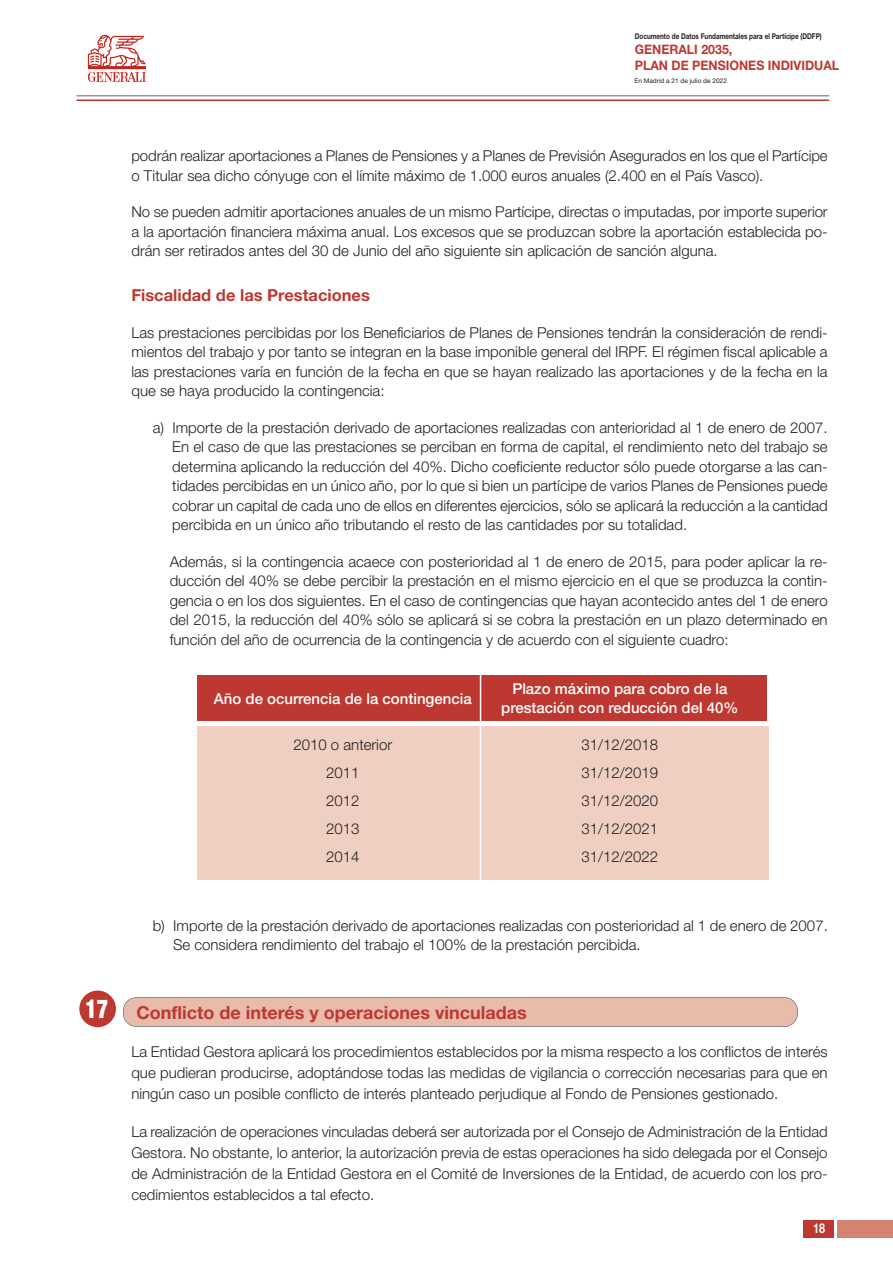
<style>
.page{position:relative;width:893px;height:1263px;background:#fff}
.page>*{position:absolute;margin:0;border:0;box-sizing:border-box;transform-origin:0 0}
.t1{font:900 condensed 26.1px "Helvetica Neue LT Std";color:#fff;scale:.84 1}
.t2{font:700 18px "Helvetica Neue LT Std";color:#bd3831}
.t3{font:700 16.5px "Helvetica Neue LT Std";color:#bd3831}
.t4{font:300 15px/19.5px "Helvetica Neue LT Std";color:#231f20;text-align:justify}
.t5{font:500 15px/19.5px "Helvetica Neue LT Std";color:#fff;text-align:center}
.t6{font:700 13.5px "Helvetica Neue LT Std";color:#fff;scale:.8 1}
.t7{font:700 13.05px/15.8px "Helvetica Neue LT Std";color:#bd3831;scale:.95 1}
.t8{font:700 7.95px "Helvetica Neue LT Std";color:#231f20;scale:.8 1}
.t9{font:6.6px "Helvetica Neue LT Std";color:#231f20}
</style>
<div class="page">
<div style="left:197px;top:727px;width:571px;height:153px;background:#efcfc2"></div>
<div style="left:197px;top:675px;width:570px;height:46px;background:#bd3831"></div>
<hr style="left:480px;top:674px;width:1px;height:206px;background:#fff">
<div style="left:124px;top:998px;width:673px;height:28px;background:#e8bbab;border-radius:13px"></div>
<div style="left:123px;top:997px;width:675px;height:30px;border:2px solid #6c6d70;border-radius:14px"></div>
<div style="left:79px;top:990px;width:37px;height:37px;background:#bd3831;border-radius:50%"></div>
<hr style="left:77px;top:95px;width:752px;height:1px;background:#939598">
<hr style="left:77px;top:99px;width:752px;height:2px;background:#bd3831">
<svg style="left:88px;top:35px;width:58px;height:47px"></svg>
<div style="left:838px;top:1220px;width:55px;height:18px;background:#d4846e"></div>
<div style="left:803px;top:1220px;width:31px;height:18px;background:#bd3831"></div>
<p class="t8" style="left:635px;top:33px;width:235px">Documento de Datos Fundamentales para el Partícipe (DDFP)</p>
<p class="t7" style="left:635px;top:43px;width:217px">GENERALI 2035,<br>PLAN DE PENSIONES INDIVIDUAL</p>
<p class="t9" style="left:634px;top:78px;width:94px">En Madrid a 21 de julio de 2022</p>
<h1 class="t1" style="left:85px;top:999px;width:29px">17</h1>
<p class="t4" style="left:131px;top:147px;width:698px">podrán realizar aportaciones a Planes de Pensiones y a Planes de Previsión Asegurados en los que el Partícipe o Titular sea dicho cónyuge con el límite máximo de 1.000 euros anuales (2.400 en el País Vasco).</p>
<p class="t4" style="left:131px;top:203px;width:698px">No se pueden admitir aportaciones anuales de un mismo Partícipe, directas o imputadas, por importe superior a la aportación financiera máxima anual. Los excesos que se produzcan sobre la aportación establecida po&shy;drán ser retirados antes del 30 de Junio del año siguiente sin aplicación de sanción alguna.</p>
<p class="t3" style="left:131px;top:289px;width:240px">Fiscalidad de las Prestaciones</p>
<p class="t4" style="left:131px;top:324px;width:698px">Las prestaciones percibidas por los Beneficiarios de Planes de Pensiones tendrán la consideración de rendi&shy;mientos del trabajo y por tanto se integran en la base imponible general del IRPF. El régimen fiscal aplicable a las prestaciones varía en función de la fecha en que se hayan realizado las aportaciones y de la fecha en la que se haya producido la contingencia:</p>
<p class="t4" style="left:172px;top:419px;width:657px;text-indent:-20px">a) Importe de la prestación derivado de aportaciones realizadas con anterioridad al 1 de enero de 2007.<br>En el caso de que las prestaciones se perciban en forma de capital, el rendimiento neto del trabajo se determina aplicando la reducción del 40%. Dicho coeficiente reductor sólo puede otorgarse a las can&shy;tidades percibidas en un único año, por lo que si bien un partícipe de varios Planes de Pensiones puede cobrar un capital de cada uno de ellos en diferentes ejercicios, sólo se aplicará la reducción a la cantidad percibida en un único año tributando el resto de las cantidades por su totalidad.</p>
<p class="t4" style="left:170px;top:553px;width:659px">Además, si la contingencia acaece con posterioridad al 1 de enero de 2015, para poder aplicar la re&shy;ducción del 40% se debe percibir la prestación en el mismo ejercicio en el que se produzca la contin&shy;gencia o en los dos siguientes. En el caso de contingencias que hayan acontecido antes del 1 de enero del 2015, la reducción del 40% sólo se aplicará si se cobra la prestación en un plazo determinado en función del año de ocurrencia de la contingencia y de acuerdo con el siguiente cuadro:</p>
<p class="t5" style="left:214px;top:691px;width:259px">Año de ocurrencia de la contingencia</p>
<p class="t5" style="left:501px;top:680px;width:239px">Plazo máximo para cobro de la prestación con reducción del 40%</p>
<p class="t4" style="left:293px;top:736px;width:100px">2010 o anterior</p>
<p class="t4" style="left:582px;top:736px;width:78px">31/12/2018</p>
<p class="t4" style="left:326px;top:764px;width:35px">2011</p>
<p class="t4" style="left:582px;top:764px;width:78px">31/12/2019</p>
<p class="t4" style="left:326px;top:792px;width:35px">2012</p>
<p class="t4" style="left:582px;top:792px;width:78px">31/12/2020</p>
<p class="t4" style="left:326px;top:820px;width:35px">2013</p>
<p class="t4" style="left:582px;top:820px;width:78px">31/12/2021</p>
<p class="t4" style="left:326px;top:848px;width:35px">2014</p>
<p class="t4" style="left:582px;top:848px;width:78px">31/12/2022</p>
<p class="t4" style="left:173px;top:917px;width:656px;text-indent:-20px">b) Importe de la prestación derivado de aportaciones realizadas con posterioridad al 1 de enero de 2007.<br>Se considera rendimiento del trabajo el 100% de la prestación percibida.</p>
<p class="t2" style="left:136px;top:1006px;width:392px">Conflicto de interés y operaciones vinculadas</p>
<p class="t4" style="left:131px;top:1042px;width:698px;line-height:21px">La Entidad Gestora aplicará los procedimientos establecidos por la misma respecto a los conflictos de interés que pudieran producirse, adoptándose todas las medidas de vigilancia o corrección necesarias para que en ningún caso un posible conflicto de interés planteado perjudique al Fondo de Pensiones gestionado.</p>
<p class="t4" style="left:131px;top:1122px;width:698px;line-height:21px">La realización de operaciones vinculadas deberá ser autorizada por el Consejo de Administración de la Entidad Gestora. No obstante, lo anterior, la autorización previa de estas operaciones ha sido delegada por el Consejo de Administración de la Entidad Gestora en el Comité de Inversiones de la Entidad, de acuerdo con los pro&shy;cedimientos establecidos a tal efecto.</p>
<p class="t6" style="left:813px;top:1223px;width:17px">18</p>
</div>
